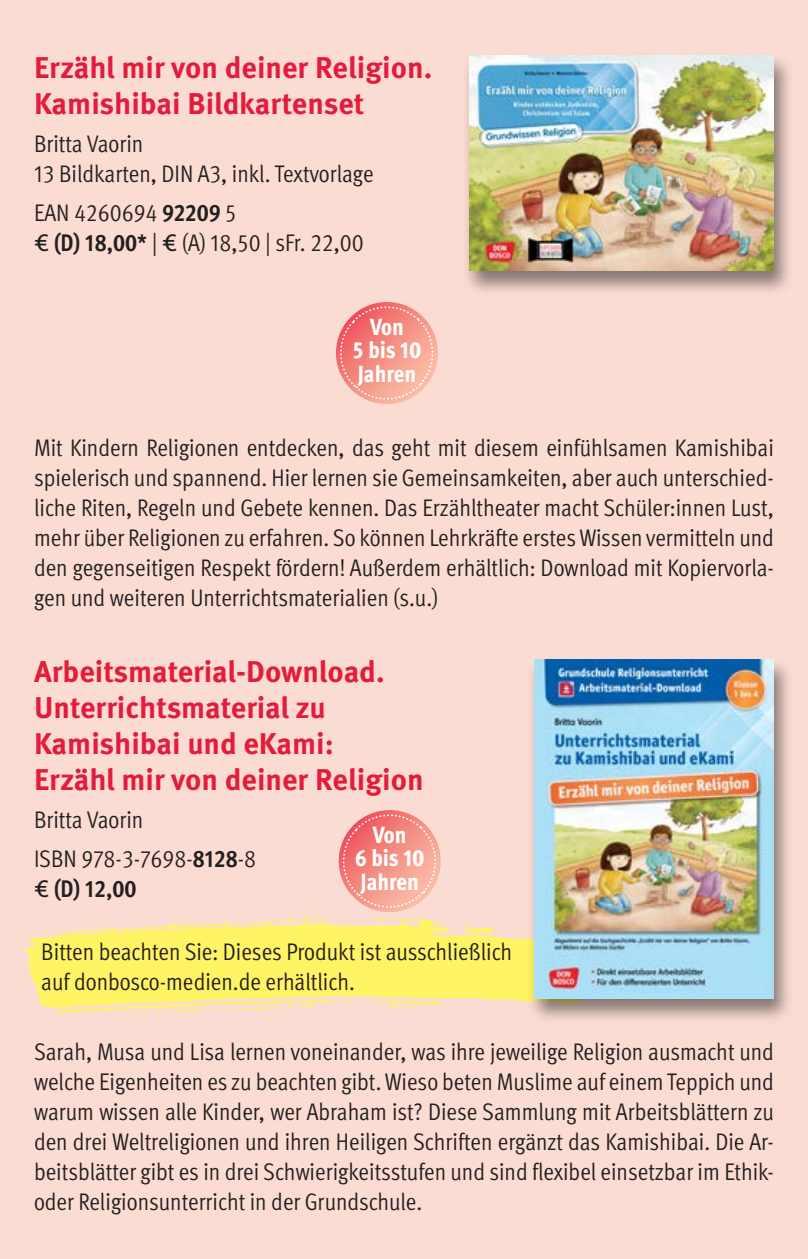
<style>
.page{position:relative;width:808px;height:1259px;background:#fff}
.page>*{position:absolute;margin:0;border:0;box-sizing:border-box;transform-origin:0 0}
.t1{font:700 30px/36px "Meta OT";color:#e41c3b}
.t2{font:24px/30px "Meta OT Cond Norm";color:#231f20}
.t3{font:700 condensed 24px "Meta OT";color:#231f20}
.t4{font:800 condensed 23.4px/23.4px "Meta OT";color:#fff;text-align:center}
.s1{font-family:"Meta OT";font-weight:700;font-stretch:condensed}
.s2{font-family:"Meta OT"}
.s3{font-weight:400;font-stretch:normal}
</style>
<div class="page">
<div style="left:0;top:0;width:808px;height:629px;background:#fbdcd3"></div>
<div style="left:0;top:629px;width:808px;height:630px;background:#fbdcd3"></div>
<svg style="left:26px;top:908px;width:500px;height:107px;fill:#fff463"></svg>
<svg style="left:336px;top:302px;width:102px;height:102px"></svg>
<div style="left:462px;top:53px;width:332px;height:243px;background:#231f20;opacity:.54"></div>
<img style="left:469px;top:55px;width:305px;height:216px">
<svg style="left:333px;top:810px;width:113px;height:102px"></svg>
<div style="left:526px;top:657px;width:268px;height:367px;background:#231f20;opacity:.54"></div>
<img style="left:534px;top:659px;width:240px;height:339px">
<p class="t1" style="left:34px;top:50px;width:400px">Erzähl mir von deiner Religion.<br>Kamishibai Bildkartenset</p>
<p class="t2" style="left:34px;top:129px;width:341px">Britta Vaorin<br>13 Bildkarten, DIN A3, inkl. Textvorlage</p>
<p class="t2" style="left:34px;top:197px;width:331px">EAN 4260694 <span class="s1">92209</span> 5<br><span class="s2">€</span> <span class="s1">(D) 18,00*</span> | <span class="s2">€</span> (A) 18,50 | sFr. 22,00</p>
<p class="t4" style="left:353px;top:315px;width:70px">Von<br>5 bis 10<br>Jahren</p>
<p class="t2" style="left:34px;top:432px;width:741px;text-align:justify">Mit Kindern Religionen entdecken, das geht mit diesem einfühlsamen Kamishibai spielerisch und spannend. Hier lernen sie Gemeinsamkeiten, aber auch unterschied&shy;liche Riten, Regeln und Gebete kennen. Das Erzähltheater macht Schüler:innen Lust, mehr über Religionen zu erfahren. So können Lehrkräfte erstes Wissen vermitteln und den gegenseitigen Respekt fördern! Außerdem erhältlich: Download mit Kopiervorla&shy;gen und weiteren Unterrichtsmaterialien (s.u.)</p>
<p class="t1" style="left:34px;top:654px;width:391px">Arbeitsmaterial-Download.<br>Unterrichtsmaterial zu<br>Kamishibai und eKami:<br>Erzähl mir von deiner Religion</p>
<p class="t2" style="left:34px;top:800px;width:224px;line-height:38.4px">Britta Vaorin<br>ISBN 978-3-7698-<span class="s1">8128</span>-8</p>
<p class="t3" style="left:34px;top:873px;width:104px"><span class="s3">€</span> (D) 12,00</p>
<p class="t4" style="left:355px;top:823px;width:71px">Von<br>6 bis 10<br>Jahren</p>
<p class="t2" style="left:41px;top:936px;width:472px">Bitten beachten Sie: Dieses Produkt ist ausschließlich auf donbosco-medien.de erhältlich.</p>
<p class="t2" style="left:34px;top:1036px;width:741px;text-align:justify">Sarah, Musa und Lisa lernen voneinander, was ihre jeweilige Religion ausmacht und welche Eigenheiten es zu beachten gibt. Wieso beten Muslime auf einem Teppich und warum wissen alle Kinder, wer Abraham ist? Diese Sammlung mit Arbeitsblättern zu den drei Weltreligionen und ihren Heiligen Schriften ergänzt das Kamishibai. Die Ar&shy;beitsblätter gibt es in drei Schwierigkeitsstufen und sind flexibel einsetzbar im Ethik&shy;oder Religionsunterricht in der Grundschule.</p>
</div>
